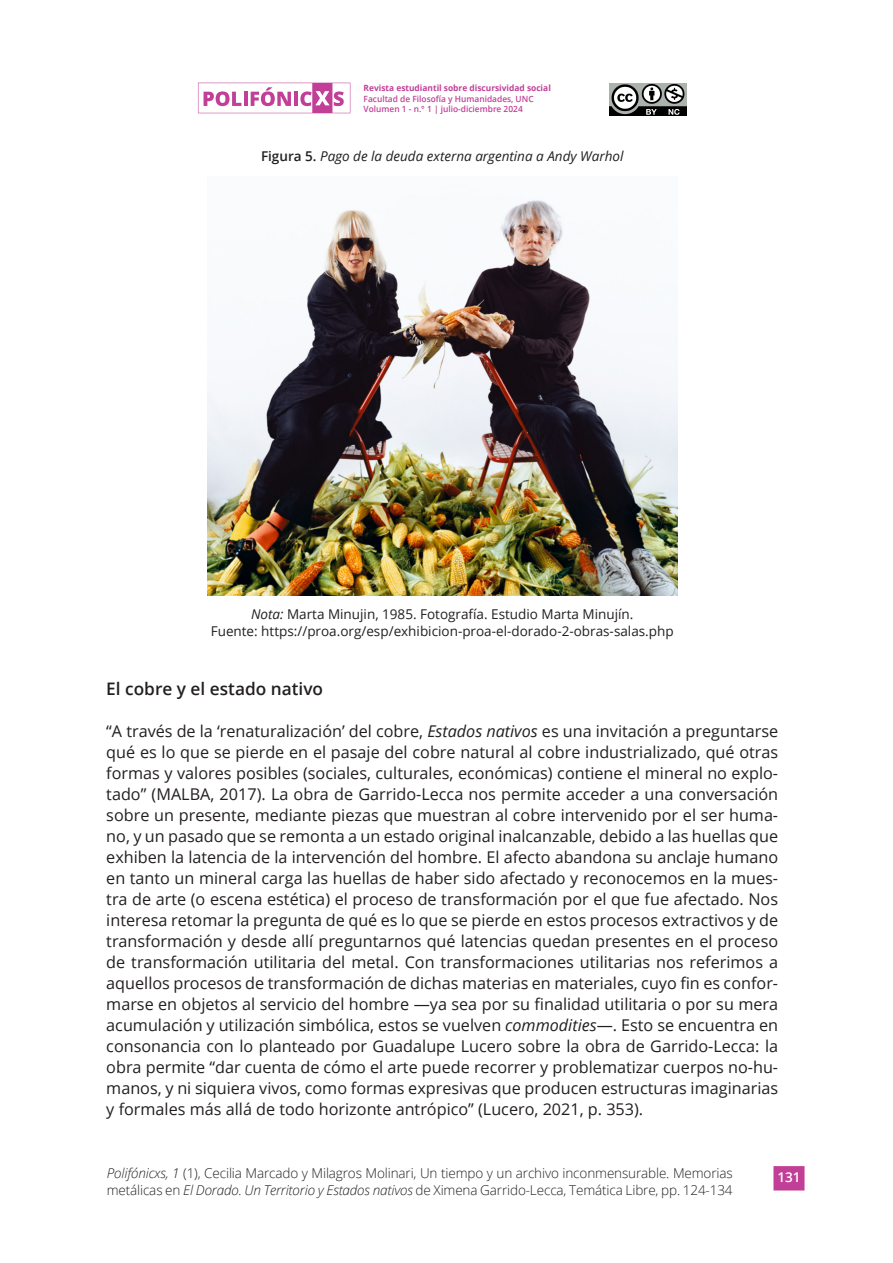
<style>
.page{position:relative;width:893px;height:1263px;background:#fff}
.page>*{position:absolute;margin:0;border:0;box-sizing:border-box;transform-origin:0 0}
.t1{font:600 17.25px "Open Sans";color:#231f20}
.t2{font:16.2px/21px "Open Sans";color:#231f20;text-align:justify}
.t3{font:300 13.5px "Open Sans";letter-spacing:-.01em;color:#231f20}
.t4{font:13.5px "Open Sans";color:#231f20}
.t5{font:italic 13.5px "Open Sans";color:#231f20}
.t6{font:600 13.5px "Open Sans";color:#fff}
.t7{font:600 8.55px/10.2px "Open Sans";color:#c13f97}
.t8{font:700 8.55px "Open Sans";color:#c13f97}
.s1{font-weight:600;font-style:normal}
.s2{font-style:italic}
</style>
<div class="page">
<div style="left:773px;top:1166px;width:31px;height:24px;background:#c13f97;border:2px solid #c13f97"></div>
<svg style="left:198px;top:83px;width:152px;height:30px"></svg>
<img style="left:610px;top:83px;width:76px;height:33px">
<img style="left:207px;top:200px;width:470px;height:395px">
<p class="t8" style="left:364px;top:82px;width:189px">Revista estudiantil sobre discursividad social</p>
<p class="t7" style="left:364px;top:93px;width:172px">Facultad de Filosofía y Humanidades, UNC<br>Volumen 1 - n.° 1 | julio-diciembre 2024</p>
<p class="t5" style="left:261px;top:147px;width:364px"><span class="s1">Figura 5.</span> Pago de la deuda externa argentina a Andy Warhol</p>
<p class="t4" style="left:251px;top:605px;width:384px"><span class="s2">Nota:</span> Marta Minujin, 1985. Fotografía. Estudio Marta Minujín.</p>
<p class="t4" style="left:211px;top:621px;width:464px">Fuente: https://proa.org/esp/exhibicion-proa-el-dorado-2-obras-salas.php</p>
<p class="t1" style="left:106px;top:676px;width:218px">El cobre y el estado nativo</p>
<p class="t2" style="left:106px;top:720px;width:673px">“A través de la ‘renaturalización’ del cobre, <span class="s2">Estados nativos</span> es una invitación a preguntarse qué es lo que se pierde en el pasaje del cobre natural al cobre industrializado, qué otras formas y valores posibles (sociales, culturales, económicas) contiene el mineral no explo&shy;tado” (MALBA, 2017). La obra de Garrido-Lecca nos permite acceder a una conversación sobre un presente, mediante piezas que muestran al cobre intervenido por el ser huma&shy;no, y un pasado que se remonta a un estado original inalcanzable, debido a las huellas que exhiben la latencia de la intervención del hombre. El afecto abandona su anclaje humano en tanto un mineral carga las huellas de haber sido afectado y reconocemos en la mues&shy;tra de arte (o escena estética) el proceso de transformación por el que fue afectado. Nos interesa retomar la pregunta de qué es lo que se pierde en estos procesos extractivos y de transformación y desde allí preguntarnos qué latencias quedan presentes en el proceso de transformación utilitaria del metal. Con transformaciones utilitarias nos referimos a aquellos procesos de transformación de dichas materias en materiales, cuyo fin es confor&shy;marse en objetos al servicio del hombre —ya sea por su finalidad utilitaria o por su mera acumulación y utilización simbólica, estos se vuelven <span class="s2">commodities</span>—. Esto se encuentra en consonancia con lo planteado por Guadalupe Lucero sobre la obra de Garrido-Lecca: la obra permite “dar cuenta de cómo el arte puede recorrer y problematizar cuerpos no-hu&shy;manos, y ni siquiera vivos, como formas expresivas que producen estructuras imaginarias y formales más allá de todo horizonte antrópico” (Lucero, 2021, p. 353).</p>
<p class="t3" style="left:107px;top:1164px;width:627px"><span class="s2">Polifónicxs, 1</span> (1), Cecilia Marcado y Milagros Molinari, Un tiempo y un archivo inconmensurable. Memorias</p>
<p class="t6" style="left:777px;top:1167px;width:25px">131</p>
<p class="t3" style="left:107px;top:1180px;width:627px">metálicas en <span class="s2">El Dorado. Un Territorio y Estados nativos</span> de Ximena Garrido-Lecca, Temática Libre, pp. 124-134</p>
</div>
